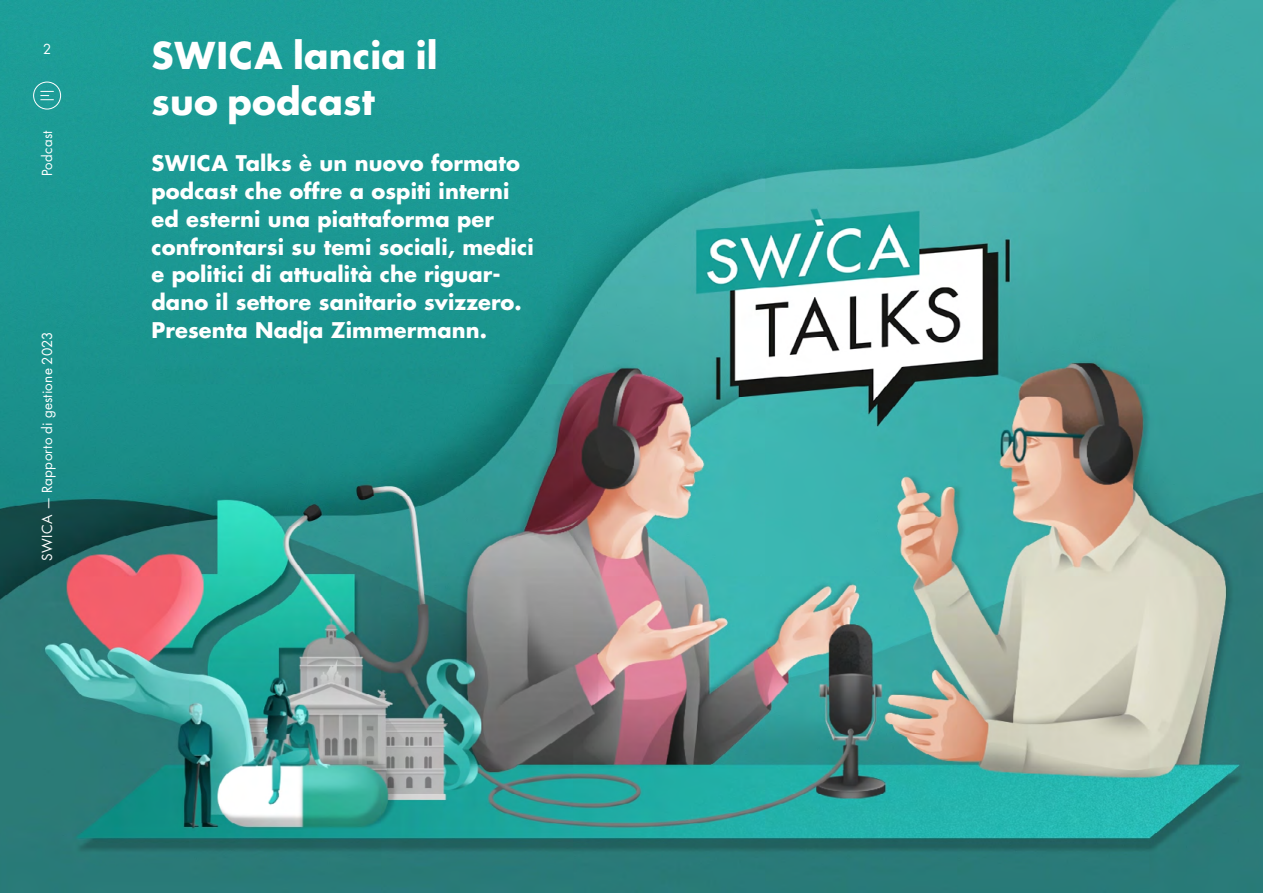
<style>
.page{position:relative;width:1263px;height:893px;background:#fff}
.page>*{position:absolute;margin:0;border:0;box-sizing:border-box;transform-origin:0 0}
.t1{font:700 36px/45px "Futura Std";letter-spacing:.005em;color:#fff}
.t2{font:700 21px/27.8px "Futura Std";letter-spacing:.005em;color:#fff}
.t3{font:13.5px "Futura Std";letter-spacing:.015em;color:#fff}
</style>
<div class="page">
<img style="left:0;top:0;width:1263px;height:892px">
<div style="left:33px;top:82px;width:28px;height:27px;border:1px solid #fff;border-radius:13px"></div>
<svg style="left:40px;top:91px;width:14px;height:9px"></svg>
<p class="t3" style="left:43px;top:41px;width:10px">2</p>
<h1 class="t1" style="left:151px;top:33px;width:288px">SWICA lancia il suo podcast</h1>
<p class="t3" style="left:39px;top:176px;width:47px;rotate:-90deg">Podcast</p>
<p class="t3" style="left:39px;top:561px;width:231px;rotate:-90deg">SWICA — Rapporto di gestione 2023</p>
<p class="t2" style="left:151px;top:149px;width:384px">SWICA Talks è un nuovo formato podcast che offre a ospiti interni ed esterni una piattaforma per confrontarsi su temi sociali, medici e politici di attualità che riguar&shy;dano il settore sanitario svizzero.<br>Presenta Nadja Zimmermann.</p>
</div>
